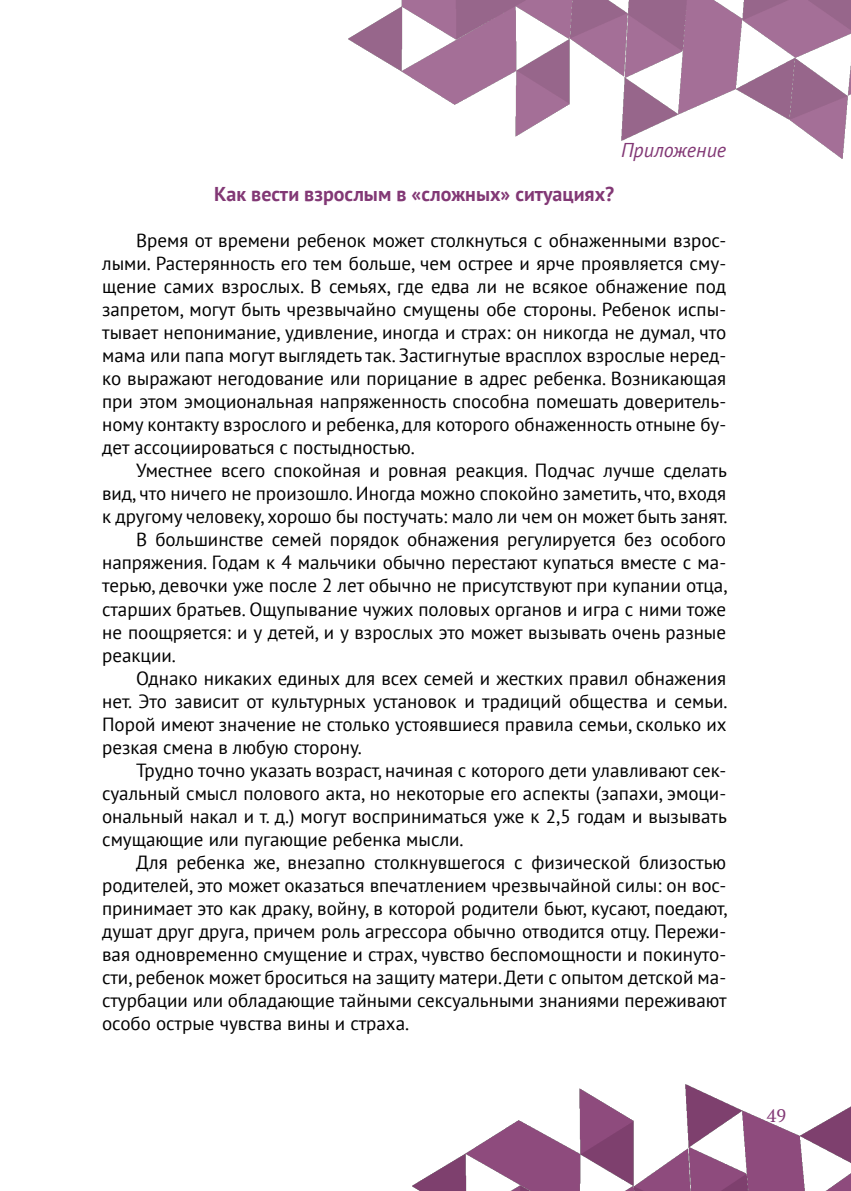
<style>
.page{position:relative;width:851px;height:1191px;background:#fff}
.page>*{position:absolute;margin:0;border:0;box-sizing:border-box;transform-origin:0 0}
.t1{font:700 20px "PT Sans";color:#823875}
.t2{font:italic 20px "PT Sans";color:#823875}
.t3{font:19px/23px "PT Sans";color:#000;text-align:justify}
.t4{font:18px "PT Serif";color:#823875}
</style>
<div class="page">
<img style="left:412px;top:1084px;width:438px;height:107px">
<img style="left:348px;top:0;width:502px;height:158px">
<p class="t2" style="left:621px;top:137px;width:107px">Приложение</p>
<p class="t1" style="left:214px;top:181px;width:401px">Как вести взрослым в «сложных» ситуациях?</p>
<p class="t3" style="left:102px;top:229px;width:625px;text-indent:34px">Время от времени ребенок может столкнуться с обнаженными взрос&shy;лыми. Растерянность его тем больше, чем острее и ярче проявляется сму&shy;щение самих взрослых. В семьях, где едва ли не всякое обнажение под запретом, могут быть чрезвычайно смущены обе стороны. Ребенок испы&shy;тывает непонимание, удивление, иногда и страх: он никогда не думал, что мама или папа могут выглядеть так. Застигнутые врасплох взрослые неред&shy;ко выражают негодование или порицание в адрес ребенка. Возникающая при этом эмоциональная напряженность способна помешать доверитель&shy;ному контакту взрослого и ребенка, для которого обнаженность отныне бу&shy;дет ассоциироваться с постыдностью.</p>
<p class="t3" style="left:136px;top:459px;width:592px">Уместнее всего спокойная и ровная реакция. Подчас лучше сделать</p>
<p class="t3" style="left:102px;top:482px;width:625px">вид, что ничего не произошло. Иногда можно спокойно заметить, что, входя</p>
<p class="t3" style="left:102px;top:505px;width:627px">к другому человеку, хорошо бы постучать: мало ли чем он может быть занят.</p>
<p class="t3" style="left:136px;top:528px;width:591px">В большинстве семей порядок обнажения регулируется без особого</p>
<p class="t3" style="left:102px;top:551px;width:625px">напряжения. Годам к 4 мальчики обычно перестают купаться вместе с ма-</p>
<p class="t3" style="left:102px;top:574px;width:627px">терью, девочки уже после 2 лет обычно не присутствуют при купании отца,</p>
<p class="t3" style="left:102px;top:597px;width:625px">старших братьев. Ощупывание чужих половых органов и игра с ними тоже</p>
<p class="t3" style="left:102px;top:620px;width:625px">не поощряется: и у детей, и у взрослых это может вызывать очень разные</p>
<p class="t3" style="left:102px;top:643px;width:75px">реакции.</p>
<p class="t3" style="left:136px;top:666px;width:591px">Однако никаких единых для всех семей и жестких правил обнажения</p>
<p class="t3" style="left:102px;top:689px;width:627px">нет. Это зависит от культурных установок и традиций общества и семьи.</p>
<p class="t3" style="left:102px;top:712px;width:626px">Порой имеют значение не столько устоявшиеся правила семьи, сколько их</p>
<p class="t3" style="left:102px;top:735px;width:261px">резкая смена в любую сторону.</p>
<p class="t3" style="left:136px;top:758px;width:591px">Трудно точно указать возраст, начиная с которого дети улавливают сек-</p>
<p class="t3" style="left:102px;top:781px;width:625px">суальный смысл полового акта, но некоторые его аспекты (запахи, эмоци-</p>
<p class="t3" style="left:102px;top:804px;width:626px">ональный накал и т. д.) могут восприниматься уже к 2,5 годам и вызывать</p>
<p class="t3" style="left:102px;top:827px;width:363px">смущающие или пугающие ребенка мысли.</p>
<p class="t3" style="left:136px;top:850px;width:591px">Для ребенка же, внезапно столкнувшегося с физической близостью</p>
<p class="t3" style="left:102px;top:873px;width:625px">родителей, это может оказаться впечатлением чрезвычайной силы: он вос-</p>
<p class="t3" style="left:102px;top:896px;width:627px">принимает это как драку, войну, в которой родители бьют, кусают, поедают,</p>
<p class="t3" style="left:102px;top:919px;width:625px">душат друг друга, причем роль агрессора обычно отводится отцу. Пережи-</p>
<p class="t3" style="left:102px;top:942px;width:625px">вая одновременно смущение и страх, чувство беспомощности и покинуто-</p>
<p class="t3" style="left:102px;top:965px;width:625px">сти, ребенок может броситься на защиту матери. Дети с опытом детской ма-</p>
<p class="t3" style="left:102px;top:988px;width:626px">стурбации или обладающие тайными сексуальными знаниями переживают</p>
<p class="t3" style="left:102px;top:1011px;width:308px">особо острые чувства вины и страха.</p>
<p class="t4" style="left:766px;top:1103px;width:21px">49</p>
</div>
